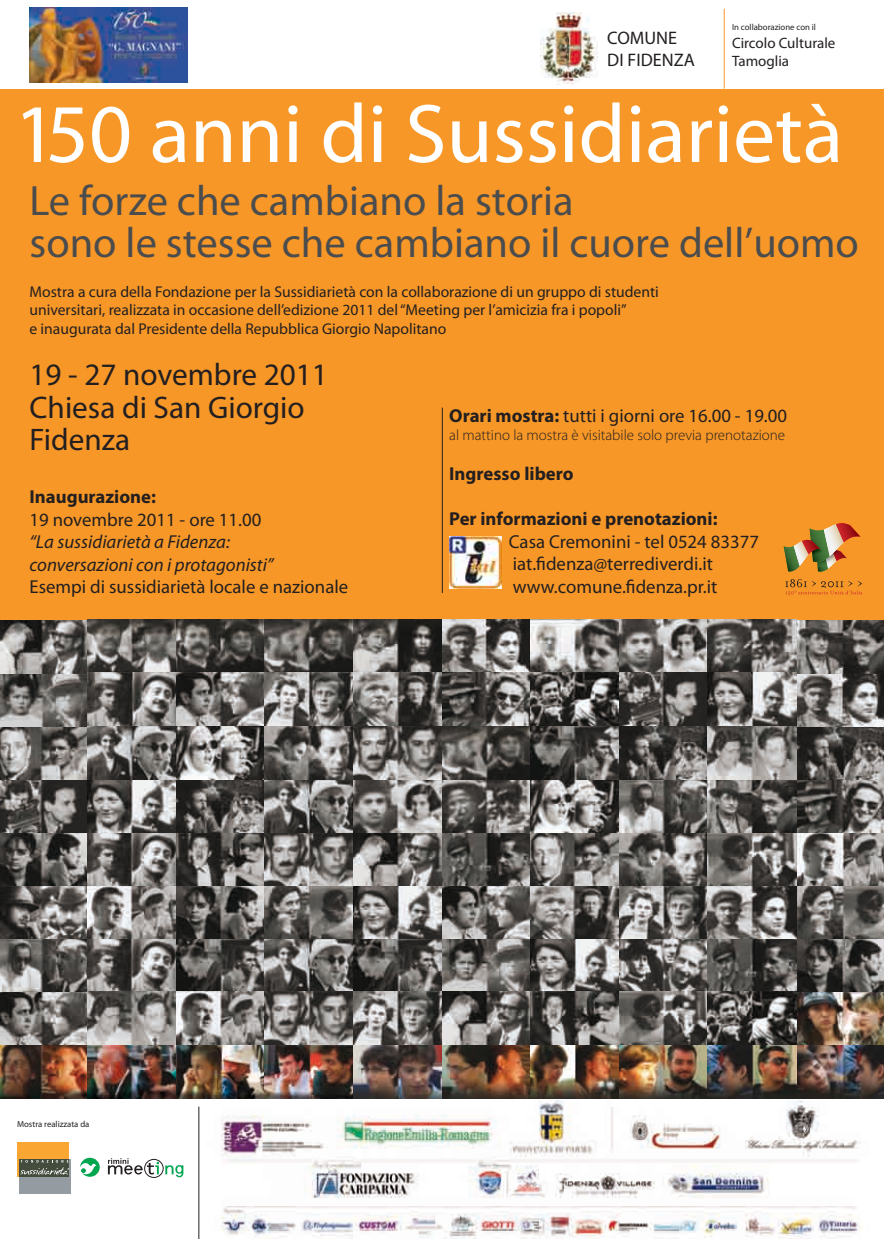
<style>
.page{position:relative;width:884px;height:1239px;background:#fff}
.page>*{position:absolute;margin:0;border:0;box-sizing:border-box;transform-origin:0 0}
.t1{font:83.75px "Myriad Pro";color:#fff}
.t2{font:42.5px/42.5px "Myriad Pro";color:#4b4c4d}
.t3{font:31.25px/32.5px "Myriad Pro";color:#231f20}
.t4{font:18.75px/22.5px "Myriad Pro";color:#231f20}
.t5{font:700 18.75px "Myriad Pro";color:#231f20}
.t6{font:italic 18.75px/22.5px "Myriad Pro";color:#231f20}
.t7{font:18.12px/21.8px "Myriad Pro";color:#231f20}
.t8{font:15.62px/18.8px "Myriad Pro";color:#231f20}
.t9{font:300 15px "Myriad Pro";color:#231f20}
.t10{font:15px/18px "Myriad Pro";color:#231f20}
.t11{font:8.75px "Myriad Pro";color:#231f20}
.s1{font-weight:700}
</style>
<div class="page">
<img style="left:0;top:619px;width:88px;height:479px">
<img style="left:796px;top:619px;width:88px;height:479px">
<div style="left:0;top:89px;width:884px;height:530px;background:#f79727"></div>
<svg style="left:783px;top:523px;width:77px;height:49px"></svg>
<svg style="left:785px;top:579px;width:77px;height:16px"></svg>
<img style="left:88px;top:619px;width:708px;height:426px">
<img style="left:88px;top:1045px;width:708px;height:53px">
<img style="left:540px;top:12px;width:57px;height:73px">
<img style="left:29px;top:7px;width:159px;height:76px">
<hr style="left:442px;top:407px;width:1px;height:186px;background:#231f20">
<img style="left:450px;top:536px;width:52px;height:52px">
<svg style="left:165px;top:1165px;width:18px;height:11px"></svg>
<div style="left:144px;top:1158px;width:19px;height:19px;border:1px solid #231f20;border-radius:50%"></div>
<svg style="left:108px;top:1158px;width:51px;height:16px"></svg>
<svg style="left:80px;top:1157px;width:20px;height:19px"></svg>
<img style="left:221px;top:1100px;width:640px;height:138px">
<hr style="left:199px;top:1106px;width:1px;height:132px;background:#231f20">
<div style="left:17px;top:1141px;width:51px;height:35px;background:#faa633"></div>
<div style="left:19px;top:1158px;width:51px;height:35px;background:#959ca1"></div>
<svg style="left:19px;top:1158px;width:49px;height:18px"></svg>
<svg style="left:20px;top:1159px;width:49px;height:15px"></svg>
<hr style="left:724px;top:9px;width:1px;height:80px;background:#f79727">
<p class="t7" style="left:607px;top:27px;width:89px">COMUNE<br>DI FIDENZA</p>
<p class="t11" style="left:732px;top:21px;width:85px">In collaborazione con il</p>
<p class="t10" style="left:732px;top:34px;width:105px">Circolo Culturale<br>Tamoglia</p>
<h1 class="t1" style="left:14px;top:82px;width:830px">150 anni di Sussidiarietà</h1>
<h2 class="t2" style="left:30px;top:178px;width:831px">Le forze che cambiano la storia<br>sono le stesse che cambiano il cuore dell’uomo</h2>
<p class="t8" style="left:30px;top:281px;width:631px">Mostra a cura della Fondazione per la Sussidiarietà con la collaborazione di un gruppo di studenti universitari, realizzata in occasione dell’edizione 2011 del “Meeting per l’amicizia fra i popoli”<br>e inaugurata dal Presidente della Repubblica Giorgio Napolitano</p>
<h3 class="t3" style="left:30px;top:358px;width:300px">19 - 27 novembre 2011<br>Chiesa di San Giorgio<br>Fidenza</h3>
<p class="t4" style="left:449px;top:404px;width:339px"><span class="s1">Orari mostra:</span> tutti i giorni ore 16.00 - 19.00</p>
<p class="t9" style="left:449px;top:425px;width:337px">al mattino la mostra è visitabile solo previa prenotazione</p>
<p class="t5" style="left:449px;top:461px;width:126px">Ingresso libero</p>
<p class="t5" style="left:449px;top:506px;width:270px">Per informazioni e prenotazioni:</p>
<p class="t4" style="left:509px;top:530px;width:252px">Casa Cremonini - tel 0524 83377 iat.fidenza@terrediverdi.it www.comune.fidenza.pr.it</p>
<p class="t5" style="left:30px;top:484px;width:128px">Inaugurazione:</p>
<p class="t4" style="left:30px;top:508px;width:233px">19 novembre 2011 - ore 11.00</p>
<p class="t6" style="left:30px;top:530px;width:246px">“La sussidiarietà a Fidenza: conversazioni con i protagonisti”</p>
<p class="t4" style="left:30px;top:575px;width:320px">Esempi di sussidiarietà locale e nazionale</p>
<p class="t11" style="left:17px;top:1118px;width:74px">Mostra realizzata da</p>
</div>
